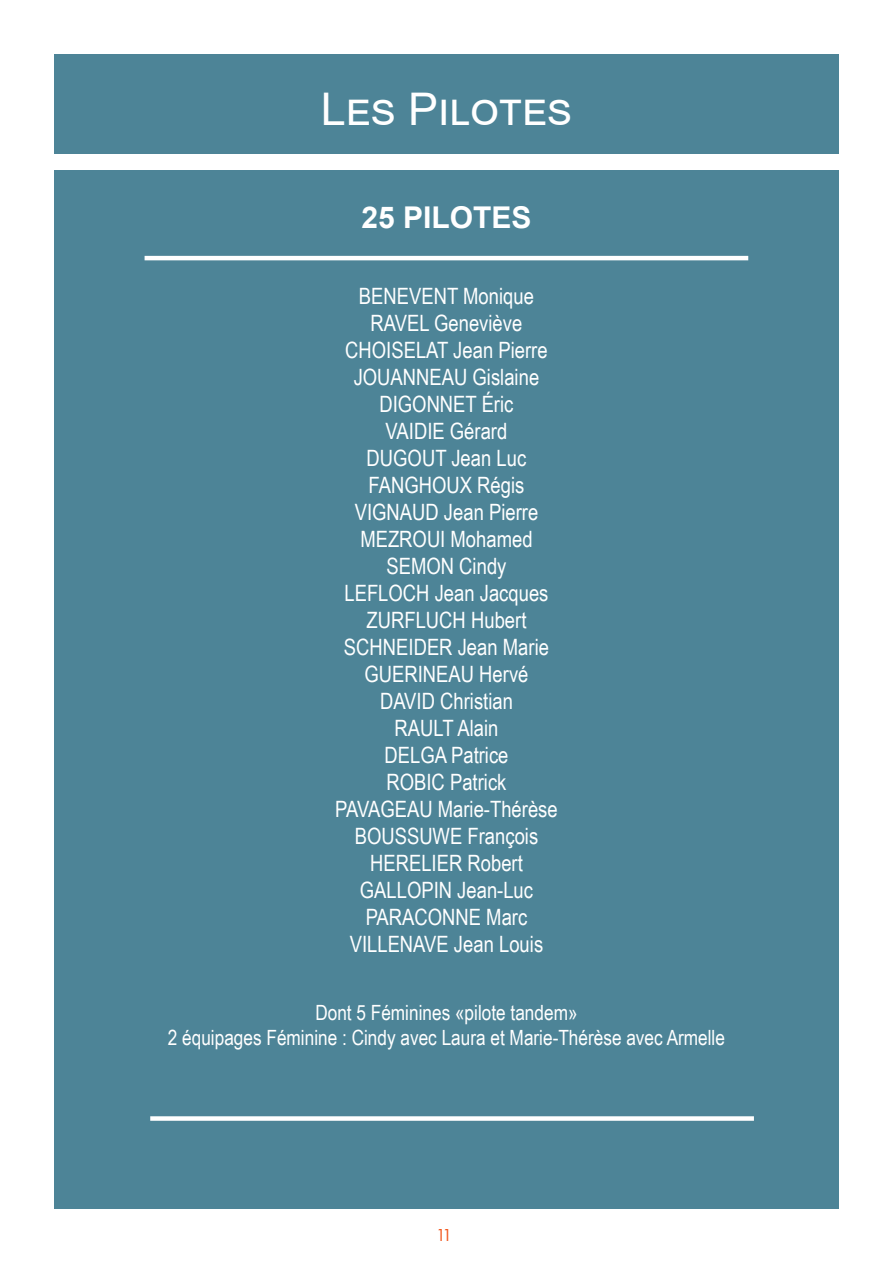
<style>
.page{position:relative;width:893px;height:1263px;background:#fff}
.page>*{position:absolute;margin:0;border:0;box-sizing:border-box;transform-origin:0 0}
.t1{font:45px "Arial";color:#fff}
.t2{font:700 30px "Arial";color:#fff}
.t3{font:22.5px "Arial Narrow";color:#fff}
.t4{font:21px "Arial Narrow";color:#fff}
.t5{font:18px "Futura PT";color:#f15921}
</style>
<div class="page">
<div style="left:54px;top:54px;width:785px;height:99px;background:#4d8497"></div>
<div style="left:54px;top:170px;width:785px;height:1039px;background:#4d8497"></div>
<hr style="left:145px;top:256px;width:603px;height:4px;background:#fff">
<div style="left:150px;top:1116px;width:604px;height:5px;background:#fff"></div>
<p class="t1" style="left:321px;top:79px;width:253px">Les Pilotes</p>
<p class="t2" style="left:361px;top:196px;width:172px">25 PILOTES</p>
<p class="t3" style="left:359px;top:279px;width:177px">BENEVENT Monique</p>
<p class="t3" style="left:371px;top:306px;width:153px">RAVEL Geneviève</p>
<p class="t3" style="left:345px;top:333px;width:204px">CHOISELAT Jean Pierre</p>
<p class="t3" style="left:354px;top:360px;width:187px">JOUANNEAU Gislaine</p>
<p class="t3" style="left:379px;top:387px;width:135px">DIGONNET Éric</p>
<p class="t3" style="left:386px;top:414px;width:123px">VAIDIE Gérard</p>
<p class="t3" style="left:367px;top:441px;width:161px">DUGOUT Jean Luc</p>
<p class="t3" style="left:369px;top:468px;width:157px">FANGHOUX Régis</p>
<p class="t3" style="left:355px;top:495px;width:185px">VIGNAUD Jean Pierre</p>
<p class="t3" style="left:360px;top:522px;width:174px">MEZROUI Mohamed</p>
<p class="t3" style="left:386px;top:549px;width:121px">SEMON Cindy</p>
<p class="t3" style="left:344px;top:576px;width:206px">LEFLOCH Jean Jacques</p>
<p class="t3" style="left:367px;top:603px;width:161px">ZURFLUCH Hubert</p>
<p class="t3" style="left:344px;top:630px;width:207px">SCHNEIDER Jean Marie</p>
<p class="t3" style="left:364px;top:657px;width:166px">GUERINEAU Hervé</p>
<p class="t3" style="left:380px;top:684px;width:134px">DAVID Christian</p>
<p class="t3" style="left:395px;top:711px;width:105px">RAULT Alain</p>
<p class="t3" style="left:384px;top:738px;width:126px">DELGA Patrice</p>
<p class="t3" style="left:386px;top:765px;width:121px">ROBIC Patrick</p>
<p class="t3" style="left:335px;top:792px;width:224px">PAVAGEAU Marie-Thérèse</p>
<p class="t3" style="left:355px;top:819px;width:185px">BOUSSUWE François</p>
<p class="t3" style="left:370px;top:846px;width:154px">HERELIER Robert</p>
<p class="t3" style="left:360px;top:873px;width:175px">GALLOPIN Jean-Luc</p>
<p class="t3" style="left:366px;top:900px;width:163px">PARACONNE Marc</p>
<p class="t3" style="left:350px;top:927px;width:195px">VILLENAVE Jean Louis</p>
<p class="t4" style="left:315px;top:997px;width:264px">Dont 5 Féminines «pilote tandem»</p>
<p class="t4" style="left:168px;top:1022px;width:559px">2 équipages Féminine : Cindy avec Laura et Marie-Thérèse avec Armelle</p>
<p class="t5" style="left:436px;top:1224px;width:18px">11</p>
</div>
